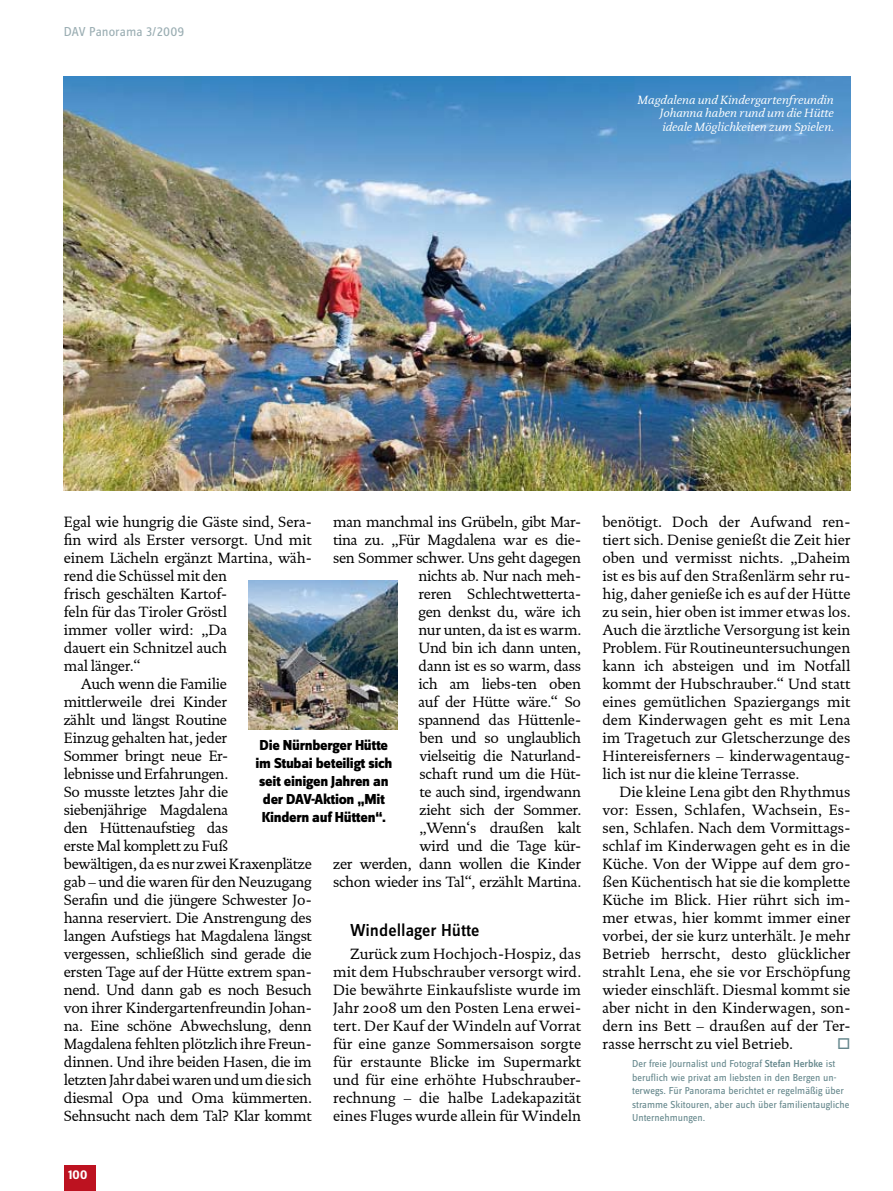
<style>
.page{position:relative;width:893px;height:1191px;background:#fff}
.page>*{position:absolute;margin:0;border:0;box-sizing:border-box;transform-origin:0 0}
.t1{font:500 18px "Zine Sans Dis";color:#000}
.t2{font:15px/18px "DTL Documenta ST";letter-spacing:-.02em;color:#000;text-align:justify}
.t3{font:800 15px/18px "Zine Sans Dis";letter-spacing:-.02em;color:#000;text-align:center}
.t4{font:13.5px "Zine Sans Dis";color:#9baeb3}
.t5{font:700 13.5px "Zine Sans Dis";color:#fff}
.t6{font:italic 12px/13.5px "DTL Documenta ST";color:#fff;text-align:justify}
.t7{font:10.5px/13.5px "Zine Sans Dis";color:#65878c}
.s1{font-weight:500}
</style>
<div class="page">
<img style="left:64px;top:77px;width:786px;height:414px">
<img style="left:248px;top:581px;width:149px;height:148px">
<div style="left:64px;top:1165px;width:32px;height:26px;background:#bd1220"></div>
<p class="t4" style="left:64px;top:25px;width:122px">DAV Panorama 3/2009</p>
<p class="t6" style="left:660px;top:93px;width:175px;text-indent:-22px">Magdalena und Kindergartenfreundin Johanna haben rund um die Hütte ideale Möglichkeiten zum Spielen.</p>
<p class="t2" style="left:64px;top:513px;width:250px">Egal wie hungrig die Gäste sind, Sera-</p>
<p class="t2" style="left:64px;top:531px;width:250px">fin wird als Erster versorgt. Und mit</p>
<p class="t2" style="left:64px;top:549px;width:250px">einem Lächeln ergänzt Martina, wäh-</p>
<p class="t2" style="left:64px;top:567px;width:165px">rend die Schüssel mit den</p>
<p class="t2" style="left:64px;top:585px;width:165px">frisch geschälten Kartof-</p>
<p class="t2" style="left:64px;top:603px;width:165px">feln für das Tiroler Gröstl</p>
<p class="t2" style="left:64px;top:621px;width:165px">immer voller wird: „Da</p>
<p class="t2" style="left:64px;top:639px;width:165px">dauert ein Schnitzel auch</p>
<p class="t2" style="left:64px;top:657px;width:78px">mal länger.“</p>
<p class="t2" style="left:81px;top:675px;width:148px">Auch wenn die Familie</p>
<p class="t2" style="left:64px;top:693px;width:165px">mittlerweile drei Kinder</p>
<p class="t2" style="left:64px;top:711px;width:165px">zählt und längst Routine</p>
<p class="t2" style="left:64px;top:729px;width:165px">Einzug gehalten hat, jeder</p>
<p class="t2" style="left:64px;top:747px;width:166px">Sommer bringt neue Er-</p>
<p class="t2" style="left:64px;top:765px;width:166px">lebnisse und Erfahrungen.</p>
<p class="t2" style="left:64px;top:783px;width:166px">So musste letztes Jahr die</p>
<p class="t2" style="left:64px;top:801px;width:166px">siebenjährige Magdalena</p>
<p class="t2" style="left:64px;top:819px;width:166px">den Hüttenaufstieg das</p>
<p class="t2" style="left:64px;top:837px;width:166px">erste Mal komplett zu Fuß</p>
<p class="t2" style="left:64px;top:855px;width:250px">bewältigen, da es nur zwei Kraxenplätze</p>
<p class="t2" style="left:64px;top:873px;width:249px">gab – und die waren für den Neuzugang</p>
<p class="t2" style="left:64px;top:891px;width:250px">Serafin und die jüngere Schwester Jo-</p>
<p class="t2" style="left:64px;top:909px;width:250px">hanna reserviert. Die Anstrengung des</p>
<p class="t2" style="left:64px;top:927px;width:250px">langen Aufstiegs hat Magdalena längst</p>
<p class="t2" style="left:64px;top:945px;width:249px">vergessen, schließlich sind gerade die</p>
<p class="t2" style="left:64px;top:963px;width:250px">ersten Tage auf der Hütte extrem span-</p>
<p class="t2" style="left:64px;top:981px;width:249px">nend. Und dann gab es noch Besuch</p>
<p class="t2" style="left:64px;top:999px;width:250px">von ihrer Kindergartenfreundin Johan-</p>
<p class="t2" style="left:64px;top:1017px;width:249px">na. Eine schöne Abwechslung, denn</p>
<p class="t2" style="left:64px;top:1035px;width:250px">Magdalena fehlten plötzlich ihre Freun-</p>
<p class="t2" style="left:64px;top:1053px;width:249px">dinnen. Und ihre beiden Hasen, die im</p>
<p class="t2" style="left:64px;top:1071px;width:250px">letzten Jahr dabei waren und um die sich</p>
<p class="t2" style="left:64px;top:1089px;width:249px">diesmal Opa und Oma kümmerten.</p>
<p class="t2" style="left:64px;top:1107px;width:249px">Sehnsucht nach dem Tal? Klar kommt</p>
<p class="t2" style="left:333px;top:513px;width:250px;text-align:right">man manchmal ins Grübeln, gibt Mar&shy;tina zu. „Für Magdalena war es die&shy;sen Sommer schwer. Uns geht dagegen nichts ab. Nur nach meh-<br>reren Schlechtwetterta-<br>gen denkst du, wäre ich<br>nur unten, da ist es warm.<br>Und bin ich dann unten,<br>dann ist es so warm, dass<br>ich am liebs-ten oben<br>auf der Hütte wäre.“ So<br>spannend das Hüttenle-<br>ben und so unglaublich<br>vielseitig die Naturland-<br>schaft rund um die Hüt-<br>te auch sind, irgendwann<br>zieht sich der Sommer.<br>„Wenn‘s draußen kalt<br>wird und die Tage kür-<br>zer werden, dann wollen die Kinder schon wieder ins Tal“, erzählt Martina.</p>
<p class="t1" style="left:350px;top:921px;width:131px">Windellager Hütte</p>
<p class="t2" style="left:333px;top:945px;width:250px;text-indent:17px">Zurück zum Hochjoch-Hospiz, das mit dem Hubschrauber versorgt wird.<br>Die bewährte Einkaufsliste wurde im Jahr 2008 um den Posten Lena erwei&shy;tert. Der Kauf der Windeln auf Vorrat für eine ganze Sommersaison sorgte für erstaunte Blicke im Supermarkt und für eine erhöhte Hubschrauber&shy;rechnung – die halbe Ladekapazität eines Fluges wurde allein für Windeln</p>
<p class="t3" style="left:256px;top:736px;width:138px">Die Nürnberger Hütte im Stubai beteiligt sich seit einigen Jahren an der DAV-Aktion „Mit<br>Kindern auf Hütten“.</p>
<p class="t5" style="left:68px;top:1167px;width:21px">100</p>
<p class="t2" style="left:602px;top:513px;width:250px">benötigt. Doch der Aufwand ren&shy;tiert sich. Denise genießt die Zeit hier oben und vermisst nichts. „Daheim ist es bis auf den Straßenlärm sehr ru&shy;hig, daher genieße ich es auf der Hütte zu sein, hier oben ist immer etwas los.<br>Auch die ärztliche Versorgung ist kein Problem. Für Routineuntersuchungen kann ich absteigen und im Notfall kommt der Hubschrauber.“ Und statt eines gemütlichen Spaziergangs mit dem Kinderwagen geht es mit Lena im Tragetuch zur Gletscherzunge des Hintereisferners – kinderwagentaug&shy;lich ist nur die kleine Terrasse.</p>
<p class="t2" style="left:602px;top:783px;width:250px;text-indent:17px">Die kleine Lena gibt den Rhythmus vor: Essen, Schlafen, Wachsein, Es&shy;sen, Schlafen. Nach dem Vormittags&shy;schlaf im Kinderwagen geht es in die Küche. Von der Wippe auf dem gro&shy;ßen Küchentisch hat sie die komplette Küche im Blick. Hier rührt sich im&shy;mer etwas, hier kommt immer einer vorbei, der sie kurz unterhält. Je mehr Betrieb herrscht, desto glücklicher strahlt Lena, ehe sie vor Erschöpfung wieder einschläft. Diesmal kommt sie aber nicht in den Kinderwagen, son&shy;dern ins Bett – draußen auf der Ter&shy;rasse herrscht zu viel Betrieb.</p>
<p class="t7" style="left:632px;top:1057px;width:219px">Der freie Journalist und Fotograf <span class="s1">Stefan Herbke</span> ist beruflich wie privat am liebsten in den Bergen un&shy;terwegs. Für Panorama berichtet er regelmäßig über stramme Skitouren, aber auch über familientaugliche Unternehmungen.</p>
</div>
